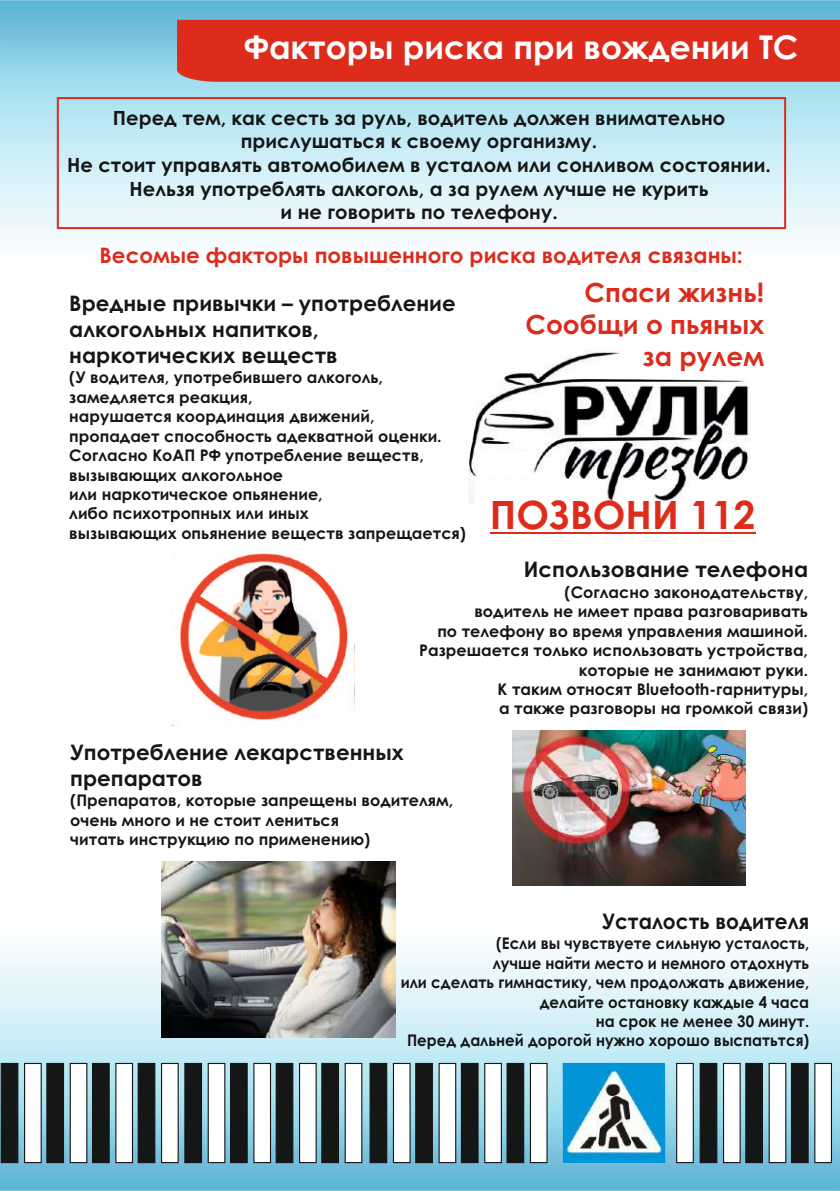
<style>
.page{position:relative;width:840px;height:1191px;background:#fff}
.page>*{position:absolute;margin:0;border:0;box-sizing:border-box;transform-origin:0 0}
.t1{font:700 39px "Century Gothic";color:#dd2b1c}
.t2{font:700 32.8px "Century Gothic";color:#fff}
.t3{font:700 26.4px/32px "Century Gothic";color:#dd2b1c;text-align:right}
.t4{font:700 21.4px/25.8px "Century Gothic";color:#151616}
.t5{font:700 21.4px "Century Gothic";color:#dd2b1c}
.t6{font:700 21.4px "Century Gothic";color:#151616;scale:.94 1}
.t7{font:700 19.6px/23.6px "Century Gothic";color:#151616;text-align:center}
.t8{font:700 16px/19.4px "Century Gothic";color:#151616}
.t9{font:700 16px/19.4px "Century Gothic";color:#151616;text-align:right;scale:.94 1}
</style>
<div class="page">
<img style="left:0;top:0;width:839px;height:470px">
<img style="left:0;top:668px;width:839px;height:523px">
<div style="left:1px;top:1063px;width:17px;height:100px;background:#151616"></div>
<div style="left:24px;top:1063px;width:18px;height:100px;background:#fff;border:1px solid #151616"></div>
<div style="left:46px;top:1063px;width:18px;height:100px;background:#151616;border:1px solid #151616"></div>
<div style="left:70px;top:1063px;width:17px;height:100px;background:#fff;border:1px solid #151616"></div>
<div style="left:92px;top:1063px;width:18px;height:100px;background:#151616;border:1px solid #151616"></div>
<div style="left:115px;top:1063px;width:18px;height:100px;background:#fff;border:1px solid #151616"></div>
<div style="left:137px;top:1063px;width:18px;height:100px;background:#151616;border:1px solid #151616"></div>
<div style="left:161px;top:1063px;width:18px;height:100px;background:#fff;border:1px solid #151616"></div>
<div style="left:184px;top:1063px;width:18px;height:100px;background:#151616;border:1px solid #151616"></div>
<div style="left:207px;top:1063px;width:18px;height:100px;background:#fff;border:1px solid #151616"></div>
<div style="left:230px;top:1063px;width:17px;height:100px;background:#151616"></div>
<div style="left:253px;top:1063px;width:18px;height:100px;background:#fff;border:1px solid #151616"></div>
<div style="left:275px;top:1063px;width:18px;height:100px;background:#151616;border:1px solid #151616"></div>
<div style="left:299px;top:1063px;width:17px;height:100px;background:#fff;border:1px solid #151616"></div>
<div style="left:321px;top:1063px;width:18px;height:100px;background:#151616;border:1px solid #151616"></div>
<div style="left:344px;top:1063px;width:18px;height:100px;background:#fff;border:1px solid #151616"></div>
<div style="left:369px;top:1063px;width:18px;height:100px;background:#151616;border:1px solid #151616"></div>
<div style="left:392px;top:1063px;width:18px;height:100px;background:#fff;border:1px solid #151616"></div>
<div style="left:415px;top:1063px;width:17px;height:100px;background:#151616;border:1px solid #151616"></div>
<div style="left:438px;top:1063px;width:18px;height:100px;background:#fff;border:1px solid #151616"></div>
<div style="left:460px;top:1063px;width:18px;height:100px;background:#151616;border:1px solid #151616"></div>
<div style="left:484px;top:1063px;width:17px;height:100px;background:#fff;border:1px solid #151616"></div>
<div style="left:506px;top:1063px;width:18px;height:100px;background:#151616;border:1px solid #151616"></div>
<div style="left:529px;top:1063px;width:18px;height:100px;background:#fff;border:1px solid #151616"></div>
<img style="left:562px;top:1062px;width:103px;height:101px">
<div style="left:699px;top:1063px;width:18px;height:100px;background:#151616;border:1px solid #151616"></div>
<div style="left:722px;top:1063px;width:18px;height:100px;background:#fff;border:1px solid #151616"></div>
<div style="left:744px;top:1063px;width:18px;height:100px;background:#151616;border:1px solid #151616"></div>
<div style="left:768px;top:1063px;width:17px;height:100px;background:#fff;border:1px solid #151616"></div>
<div style="left:790px;top:1063px;width:18px;height:100px;background:#151616;border:1px solid #151616"></div>
<div style="left:813px;top:1063px;width:18px;height:100px;background:#fff"></div>
<div style="left:675px;top:1063px;width:18px;height:100px;background:#fff;border:1px solid #151616"></div>
<div style="left:177px;top:20px;width:662px;height:62px;background:#dd2b1c"></div>
<div style="left:57px;top:97px;width:728px;height:132px;border:2px solid #dd2b1c"></div>
<img style="left:171px;top:552px;width:183px;height:174px">
<img style="left:161px;top:861px;width:234px;height:176px">
<img style="left:512px;top:730px;width:233px;height:156px">
<img style="left:467px;top:349px;width:282px;height:155px">
<div style="left:477px;top:451px;width:52px;height:28px;background:#fff"></div>
<hr style="left:489px;top:532px;width:266px;height:2px;background:#dd2b1c">
<h2 class="t2" style="left:244px;top:34px;width:555px">Факторы риска при вождении ТС</h2>
<p class="t7" style="left:67px;top:107px;width:705px">Перед тем, как сесть за руль, водитель должен внимательно прислушаться к своему организму.<br>Не стоит управлять автомобилем в усталом или сонливом состоянии.<br>Нельзя употреблять алкоголь, а за рулем лучше не курить<br>и не говорить по телефону.</p>
<h3 class="t5" style="left:99px;top:247px;width:644px">Весомые факторы повышенного риска водителя связаны:</h3>
<h3 class="t3" style="left:525px;top:279px;width:240px">Спаси жизнь!<br>Сообщи о пьяных за рулем</h3>
<h3 class="t4" style="left:69px;top:292px;width:387px">Вредные привычки – употребление алкогольных напитков, наркотических веществ</h3>
<p class="t8" style="left:69px;top:369px;width:398px">(У водителя, употребившего алкоголь, замедляется реакция,<br>нарушается координация движений, пропадает способность адекватной оценки.<br>Согласно КоАП РФ употребление веществ, вызывающих алкогольное<br>или наркотическое опьянение,<br>либо психотропных или иных<br>вызывающих опьянение веществ запрещается)</p>
<h1 class="t1" style="left:489px;top:500px;width:267px">ПОЗВОНИ 112</h1>
<h3 class="t4" style="left:523px;top:558px;width:286px">Использование телефона</h3>
<p class="t8" style="left:419px;top:584px;width:390px;text-align:right">(Согласно законодательству,<br>водитель не имеет права разговаривать<br>по телефону во время управления машиной.<br>Разрешается только использовать устройства, которые не занимают руки.<br>К таким относят Bluetooth-гарнитуры,<br>а также разговоры на громкой связи)</p>
<h3 class="t4" style="left:70px;top:741px;width:335px">Употребление лекарственных препаратов</h3>
<p class="t8" style="left:70px;top:792px;width:384px">(Препаратов, которые запрещены водителям, очень много и не стоит лениться<br>читать инструкцию по применению)</p>
<h3 class="t6" style="left:602px;top:912px;width:221px">Усталость водителя</h3>
<p class="t9" style="left:400px;top:935px;width:436px">(Если вы чувствуете сильную усталость,<br>лучше найти место и немного отдохнуть<br>или сделать гимнастику, чем продолжать движение, делайте остановку каждые 4 часа<br>на срок не менее 30 минут.<br>Перед дальней дорогой нужно хорошо выспатьтся)</p>
</div>
